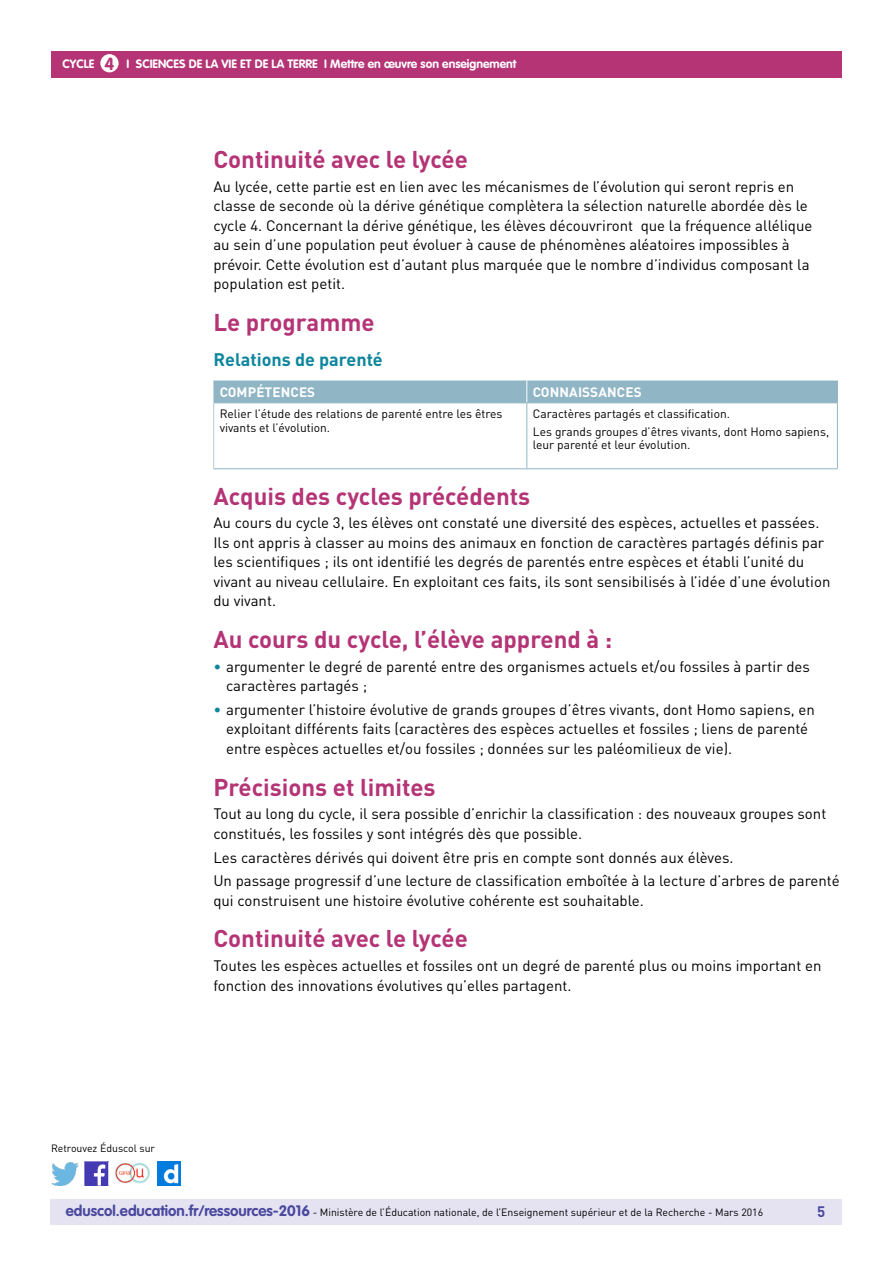
<style>
.page{position:relative;width:893px;height:1263px;background:#fff}
.page>*{position:absolute;margin:0;border:0;box-sizing:border-box;transform-origin:0 0}
.t1{font:700 24px "DIN Pro";color:#b43476}
.t2{font:700 18px "DIN Pro";color:#0e869e}
.t3{font:700 17.25px "VAG Rounded Std";color:#b43476}
.t4{font:15px/19.5px "DIN Pro";color:#000}
.t5{font:700 15px "DIN Pro";color:#4b499e}
.t6{font:700 13.5px "DIN Pro";letter-spacing:-.01em;color:#fff}
.t7{font:12px/13.5px "DIN Pro";color:#000}
.t8{font:700 12px "VAG Rounded Std";color:#fff}
.t9{font:10.5px "DIN Pro";color:#000}
.s1{color:#0e869e}
.s2{font-family:"VAG Rounded Std";font-weight:700;font-size:15px;color:#4b499e}
</style>
<div class="page">
<div style="left:50px;top:1199px;width:791px;height:26px;background:#e5e3f2"></div>
<div style="left:51px;top:51px;width:791px;height:27px;background:#b43476"></div>
<div style="left:100px;top:54px;width:19px;height:18px;background:#fff;border-radius:50%"></div>
<img style="left:85px;top:1162px;width:23px;height:23px">
<img style="left:51px;top:1163px;width:28px;height:22px">
<img style="left:158px;top:1162px;width:22px;height:23px">
<img style="left:115px;top:1162px;width:37px;height:22px">
<hr style="left:213px;top:403px;width:314px;height:1px;background:#90b5c5">
<hr style="left:527px;top:403px;width:311px;height:1px;background:#90b5c5">
<hr style="left:213px;top:468px;width:314px;height:1px;background:#90b5c5">
<hr style="left:526px;top:403px;width:1px;height:65px;background:#90b5c5">
<hr style="left:837px;top:403px;width:1px;height:65px;background:#90b5c5">
<hr style="left:527px;top:468px;width:311px;height:1px;background:#90b5c5">
<div style="left:215px;top:381px;width:623px;height:22px;background:#90b5c5"></div>
<p class="t3" style="left:105px;top:53px;width:11px">4</p>
<p class="t8" style="left:189px;top:57px;width:330px">de la vie et de la Terre I Mettre en œuvre son enseignement</p>
<p class="t8" style="left:63px;top:57px;width:33px">CYCLE</p>
<p class="t8" style="left:127px;top:57px;width:48px">I Sciences</p>
<h1 class="t1" style="left:213px;top:143px;width:256px">Continuité avec le lycée</h1>
<p class="t4" style="left:213px;top:176px;width:601px">Au lycée, cette partie est en lien avec les mécanismes de l’évolution qui seront repris en classe de seconde où la dérive génétique complètera la sélection naturelle abordée dès le cycle 4. Concernant la dérive génétique, les élèves découvriront que la fréquence allélique au sein d’une population peut évoluer à cause de phénomènes aléatoires impossibles à prévoir. Cette évolution est d’autant plus marquée que le nombre d’individus composant la population est petit.</p>
<h1 class="t1" style="left:213px;top:306px;width:163px">Le programme</h1>
<p class="t2" style="left:213px;top:348px;width:171px">Relations de parenté</p>
<p class="t6" style="left:220px;top:383px;width:18px">Compétence</p>
<p class="t6" style="left:307px;top:383px;width:9px">s</p>
<p class="t6" style="left:533px;top:383px;width:17px">Connai</p>
<p class="t6" style="left:582px;top:383px;width:26px">ssance</p>
<p class="t6" style="left:634px;top:383px;width:9px">s</p>
<p class="t7" style="left:220px;top:407px;width:284px">Relier l’étude des relations de parenté entre les êtres vivants et l’évolution.</p>
<p class="t7" style="left:533px;top:405px;width:298px;line-height:17.7px">Caractères partagés et classification.<br>Les grands groupes d’êtres vivants, dont Homo sapiens,</p>
<p class="t7" style="left:533px;top:438px;width:159px">leur parenté et leur évolution.</p>
<h1 class="t1" style="left:213px;top:480px;width:318px">Acquis des cycles précédents</h1>
<p class="t4" style="left:213px;top:513px;width:619px">Au cours du cycle 3, les élèves ont constaté une diversité des espèces, actuelles et passées.<br>Ils ont appris à classer au moins des animaux en fonction de caractères partagés définis par les scientifiques ; ils ont identifié les degrés de parentés entre espèces et établi l’unité du vivant au niveau cellulaire. En exploitant ces faits, ils sont sensibilisés à l’idée d’une évolution du vivant.</p>
<h1 class="t1" style="left:213px;top:623px;width:400px">Au cours du cycle, l’élève apprend à :</h1>
<p class="t4" style="left:226px;top:656px;width:585px;text-indent:-13px"><span class="s1">•</span> argumenter le degré de parenté entre des organismes actuels et/ou fossiles à partir des caractères partagés ;</p>
<p class="t4" style="left:226px;top:699px;width:590px;text-indent:-13px"><span class="s1">•</span> argumenter l’histoire évolutive de grands groupes d’êtres vivants, dont Homo sapiens, en exploitant différents faits (caractères des espèces actuelles et fossiles ; liens de parenté entre espèces actuelles et/ou fossiles ; données sur les paléomilieux de vie).</p>
<h1 class="t1" style="left:213px;top:771px;width:224px">Précisions et limites</h1>
<p class="t4" style="left:213px;top:804px;width:614px">Tout au long du cycle, il sera possible d’enrichir la classification : des nouveaux groupes sont constitués, les fossiles y sont intégrés dès que possible.</p>
<p class="t4" style="left:213px;top:845px;width:628px;line-height:23.7px">Les caractères dérivés qui doivent être pris en compte sont donnés aux élèves.<br>Un passage progressif d’une lecture de classification emboîtée à la lecture d’arbres de parenté</p>
<p class="t4" style="left:213px;top:890px;width:432px">qui construisent une histoire évolutive cohérente est souhaitable.</p>
<h1 class="t1" style="left:213px;top:923px;width:256px">Continuité avec le lycée</h1>
<p class="t4" style="left:213px;top:956px;width:610px">Toutes les espèces actuelles et fossiles ont un degré de parenté plus ou moins important en fonction des innovations évolutives qu’elles partagent.</p>
<p class="t9" style="left:51px;top:1141px;width:106px">Retrouvez Éduscol sur</p>
<p class="t9" style="left:66px;top:1205px;width:699px"><span class="s2">eduscol.education.fr/ressources-2016</span> - Ministère de l’Éducation nationale, de l’Enseignement supérieur et de la Recherche - Mars 2016</p>
<p class="t5" style="left:817px;top:1201px;width:10px">5</p>
</div>
